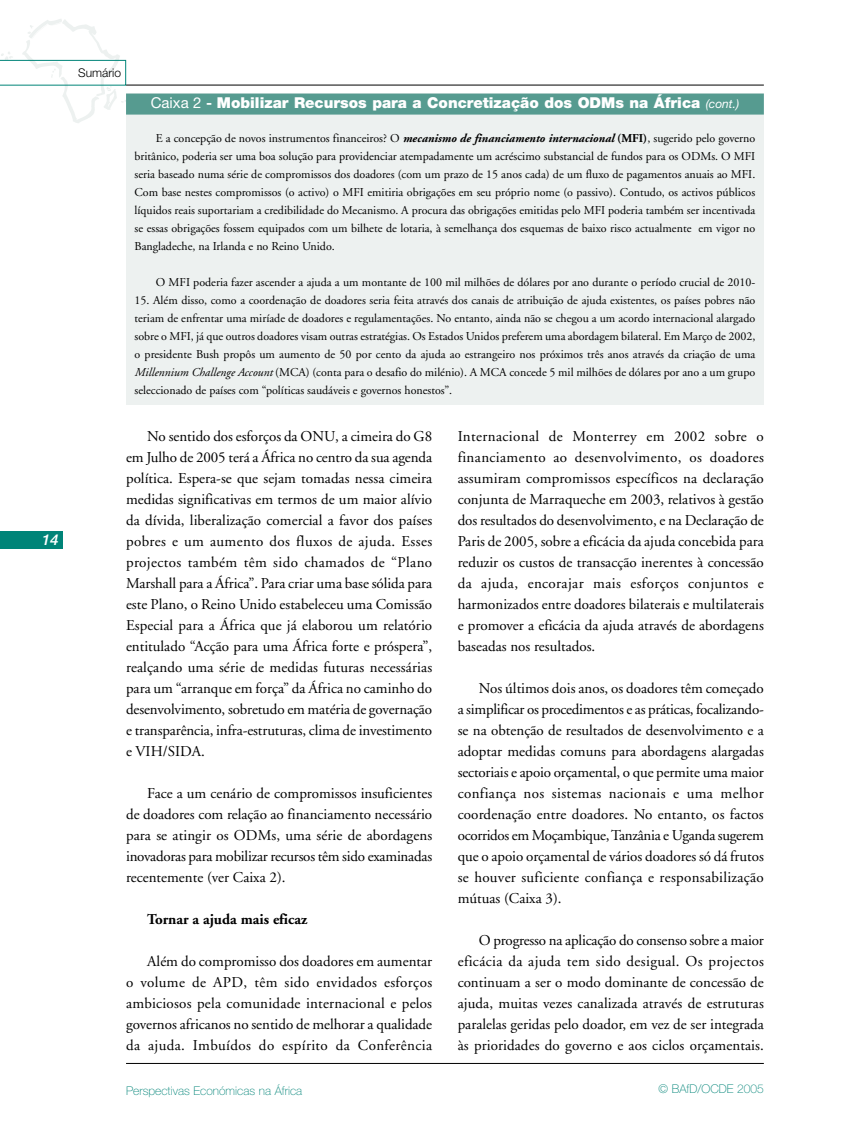
<style>
.page{position:relative;width:849px;height:1148px;background:#fff}
.page>*{position:absolute;margin:0;border:0;box-sizing:border-box;transform-origin:0 0}
.t1{font:15px/21px "Adobe Garamond";color:#000;text-align:justify}
.t2{font:900 15px "Helvetica Neue";color:#fff}
.t3{font:700 15px "Adobe Garamond";color:#000}
.t4{font:italic 500 15px "Helvetica Neue";color:#fff}
.t5{font:12px/18px "Adobe Garamond";color:#000;text-align:justify}
.t6{font:100 12px "Helvetica Neue";color:#008478}
.t7{font:300 12px "Helvetica Neue";color:#000}
.s1{font-weight:400}
.s2{font-weight:700}
.s3{font-weight:400;font-style:italic;font-size:12px}
.s4{font-weight:700;font-style:italic}
.s5{font-style:italic}
</style>
<div class="page">
<hr style="left:126px;top:85px;width:638px;height:1px;background:#000">
<hr style="left:126px;top:1063px;width:638px;height:1px;background:#000">
<div style="left:0;top:531px;width:62px;height:18px;background:#008478"></div>
<svg style="left:0;top:19px;width:126px;height:104px"></svg>
<div style="left:126px;top:94px;width:638px;height:311px;background:#edf1f0"></div>
<div style="left:126px;top:94px;width:638px;height:21px;background:#569b90"></div>
<p class="t4" style="left:42px;top:535px;width:18px">14</p>
<p class="t7" style="left:78px;top:69px;width:44px">Sumário</p>
<p class="t2" style="left:151px;top:97px;width:590px"><span class="s1">Caixa 2</span> <span class="s2">-</span> Mobilizar Recursos para a Concretização dos ODMs na África <span class="s3">(cont.)</span></p>
<p class="t5" style="left:135px;top:130px;width:622px;text-indent:21px">E a concepção de novos instrumentos financeiros? O <span class="s4">mecanismo de financiamento internacional</span> <span class="s2">(MFI)</span>, sugerido pelo governo britânico, poderia ser uma boa solução para providenciar atempadamente um acréscimo substancial de fundos para os ODMs. O MFI seria baseado numa série de compromissos dos doadores (com um prazo de 15 anos cada) de um fluxo de pagamentos anuais ao MFI.<br>Com base nestes compromissos (o activo) o MFI emitiria obrigações em seu próprio nome (o passivo). Contudo, os activos públicos líquidos reais suportariam a credibilidade do Mecanismo. A procura das obrigações emitidas pelo MFI poderia também ser incentivada se essas obrigações fossem equipados com um bilhete de lotaria, à semelhança dos esquemas de baixo risco actualmente em vigor no Bangladeche, na Irlanda e no Reino Unido.</p>
<p class="t5" style="left:156px;top:274px;width:601px">O MFI poderia fazer ascender a ajuda a um montante de 100 mil milhões de dólares por ano durante o período crucial de 2010-</p>
<p class="t5" style="left:135px;top:292px;width:622px">15. Além disso, como a coordenação de doadores seria feita através dos canais de atribuição de ajuda existentes, os países pobres não teriam de enfrentar uma miríade de doadores e regulamentações. No entanto, ainda não se chegou a um acordo internacional alargado sobre o MFI, já que outros doadores visam outras estratégias. Os Estados Unidos preferem uma abordagem bilateral. Em Março de 2002, o presidente Bush propôs um aumento de 50 por cento da ajuda ao estrangeiro nos próximos três anos através da criação de uma <span class="s5">Millennium Challenge Account</span> (MCA) (conta para o desafio do milénio). A MCA concede 5 mil milhões de dólares por ano a um grupo seleccionado de países com “políticas saudáveis e governos honestos”.</p>
<p class="t1" style="left:126px;top:427px;width:308px;text-indent:21px">No sentido dos esforços da ONU, a cimeira do G8 em Julho de 2005 terá a África no centro da sua agenda política. Espera-se que sejam tomadas nessa cimeira medidas significativas em termos de um maior alívio da dívida, liberalização comercial a favor dos países pobres e um aumento dos fluxos de ajuda. Esses projectos também têm sido chamados de “Plano Marshall para a África”. Para criar uma base sólida para este Plano, o Reino Unido estabeleceu uma Comissão Especial para a África que já elaborou um relatório entitulado “Acção para uma África forte e próspera”, realçando uma série de medidas futuras necessárias para um “arranque em força” da África no caminho do desenvolvimento, sobretudo em matéria de governação e transparência, infra-estruturas, clima de investimento e VIH/SIDA.</p>
<p class="t1" style="left:126px;top:784px;width:308px;text-indent:21px">Face a um cenário de compromissos insuficientes de doadores com relação ao financiamento necessário para se atingir os ODMs, uma série de abordagens inovadoras para mobilizar recursos têm sido examinadas recentemente (ver Caixa 2).</p>
<p class="t3" style="left:147px;top:913px;width:162px">Tornar a ajuda mais eficaz</p>
<p class="t1" style="left:126px;top:952px;width:308px;text-indent:21px">Além do compromisso dos doadores em aumentar o volume de APD, têm sido envidados esforços ambiciosos pela comunidade internacional e pelos governos africanos no sentido de melhorar a qualidade da ajuda. Imbuídos do espírito da Conferência</p>
<p class="t1" style="left:458px;top:427px;width:308px">Internacional de Monterrey em 2002 sobre o financiamento ao desenvolvimento, os doadores assumiram compromissos específicos na declaração conjunta de Marraqueche em 2003, relativos à gestão dos resultados do desenvolvimento, e na Declaração de Paris de 2005, sobre a eficácia da ajuda concebida para reduzir os custos de transacção inerentes à concessão da ajuda, encorajar mais esforços conjuntos e harmonizados entre doadores bilaterais e multilaterais e promover a eficácia da ajuda através de abordagens baseadas nos resultados.</p>
<p class="t1" style="left:458px;top:679px;width:308px;text-indent:21px">Nos últimos dois anos, os doadores têm começado a simplificar os procedimentos e as práticas, focalizando&shy;se na obtenção de resultados de desenvolvimento e a adoptar medidas comuns para abordagens alargadas sectoriais e apoio orçamental, o que permite uma maior confiança nos sistemas nacionais e uma melhor coordenação entre doadores. No entanto, os factos ocorridos em Moçambique, Tanzânia e Uganda sugerem que o apoio orçamental de vários doadores só dá frutos se houver suficiente confiança e responsabilização mútuas (Caixa 3).</p>
<p class="t1" style="left:458px;top:931px;width:308px;text-indent:21px">O progresso na aplicação do consenso sobre a maior eficácia da ajuda tem sido desigual. Os projectos continuam a ser o modo dominante de concessão de ajuda, muitas vezes canalizada através de estruturas paralelas geridas pelo doador, em vez de ser integrada às prioridades do governo e aos ciclos orçamentais.</p>
<p class="t6" style="left:126px;top:1086px;width:178px">Perspectivas Económicas na África</p>
<p class="t6" style="left:659px;top:1084px;width:107px">© BAfD/OCDE 2005</p>
</div>
